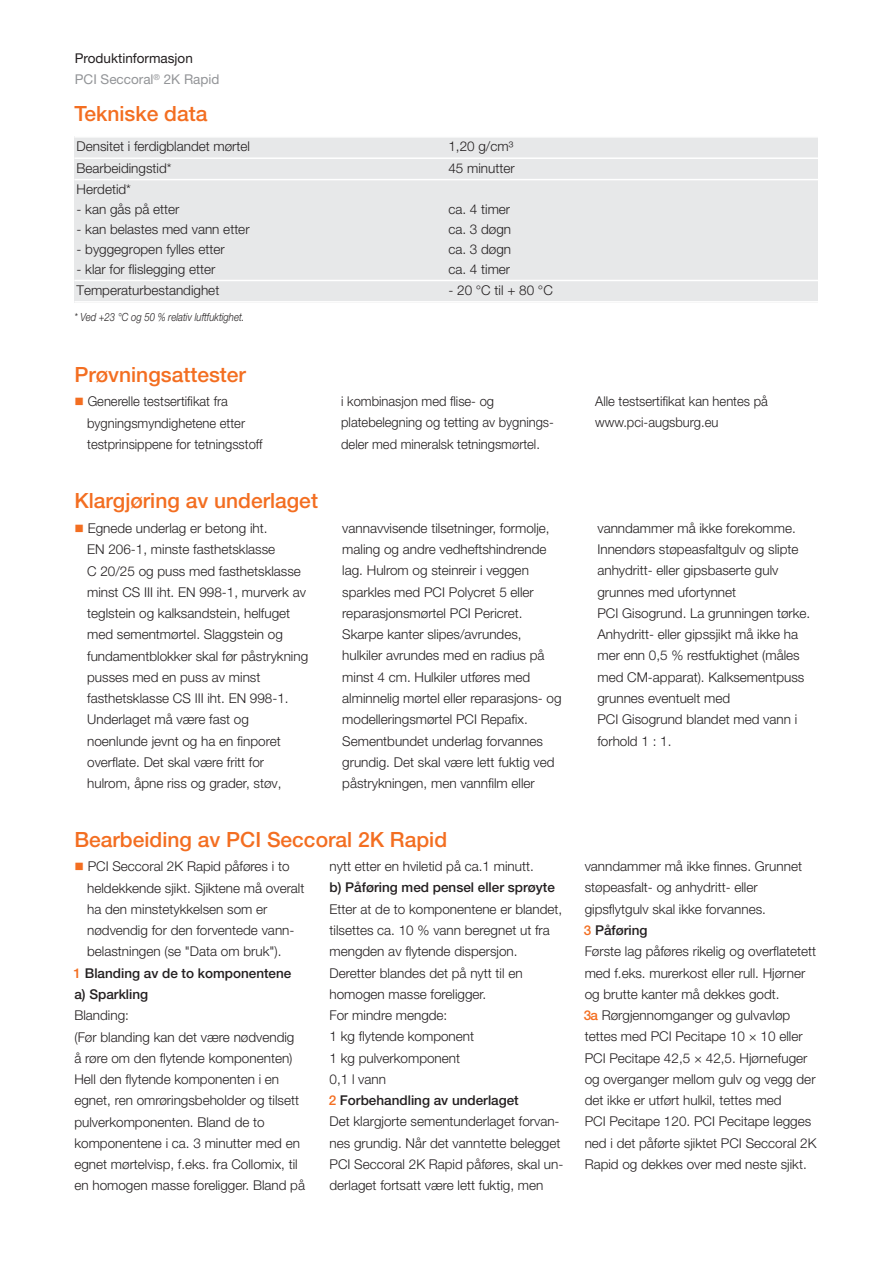
<style>
.page{position:relative;width:893px;height:1263px;background:#fff}
.page>*{position:absolute;margin:0;border:0;box-sizing:border-box;transform-origin:0 0}
.t1{font:500 21px "Helvetica Neue LT Pro";color:#f36e21}
.t2{font:300 13.5px/21.3px "Helvetica Neue LT Pro";color:#231f20}
.t3{font:300 13.5px/21.3px "Helvetica Neue LT Pro";color:#231f20;scale:.96 1}
.t4{font:500 13.5px "Helvetica Neue LT Pro";color:#231f20}
.t5{font:13.5px/21.3px "Helvetica Neue LT Pro";color:#231f20}
.t6{font:italic 300 11.25px "Helvetica Neue LT Pro";color:#231f20;scale:.85 1}
.s1{color:#939598}
.s2{color:#f36e21}
.s3{font-weight:500;color:#f36e21}
.s4{font-weight:500}
</style>
<div class="page">
<div style="left:74px;top:136px;width:372px;height:22px;background:#e7e8e9"></div>
<div style="left:446px;top:136px;width:372px;height:22px;background:#e7e8e9"></div>
<div style="left:74px;top:158px;width:372px;height:22px;background:#e7e8e9"></div>
<div style="left:446px;top:158px;width:372px;height:22px;background:#e7e8e9"></div>
<div style="left:74px;top:180px;width:744px;height:20px;background:#e7e8e9"></div>
<div style="left:74px;top:200px;width:372px;height:20px;background:#e7e8e9"></div>
<div style="left:446px;top:200px;width:372px;height:20px;background:#e7e8e9"></div>
<div style="left:74px;top:220px;width:372px;height:20px;background:#e7e8e9"></div>
<div style="left:446px;top:220px;width:372px;height:20px;background:#e7e8e9"></div>
<div style="left:74px;top:240px;width:372px;height:20px;background:#e7e8e9"></div>
<div style="left:446px;top:240px;width:372px;height:20px;background:#e7e8e9"></div>
<div style="left:74px;top:260px;width:372px;height:20px;background:#e7e8e9"></div>
<div style="left:446px;top:260px;width:372px;height:20px;background:#e7e8e9"></div>
<div style="left:74px;top:280px;width:372px;height:23px;background:#e7e8e9"></div>
<div style="left:446px;top:280px;width:372px;height:23px;background:#e7e8e9"></div>
<hr style="left:74px;top:136px;width:744px;height:2px;background:#fff">
<hr style="left:74px;top:157px;width:744px;height:2px;background:#fff">
<hr style="left:74px;top:179px;width:744px;height:1px;background:#fff">
<hr style="left:74px;top:280px;width:744px;height:1px;background:#fff">
<hr style="left:74px;top:301px;width:744px;height:2px;background:#fff">
<p class="t5" style="left:75px;top:49px;width:146px">Produktinformasjon<br><span class="s1">PCI Seccoral</span><sup>®</sup> <span class="s1">2K Rapid</span></p>
<h1 class="t1" style="left:74px;top:106px;width:135px">Tekniske data</h1>
<p class="t2" style="left:77px;top:137px;width:175px">Densitet i ferdigblandet mørtel</p>
<p class="t2" style="left:448px;top:137px;width:66px">1,20 g/cm³</p>
<p class="t2" style="left:77px;top:159px;width:97px">Bearbeidingstid*</p>
<p class="t2" style="left:448px;top:159px;width:68px">45 minutter</p>
<p class="t2" style="left:77px;top:180px;width:56px">Herdetid*</p>
<p class="t2" style="left:77px;top:200px;width:105px">- kan gås på etter</p>
<p class="t2" style="left:448px;top:200px;width:63px">ca. 4 timer</p>
<p class="t2" style="left:77px;top:220px;width:175px">- kan belastes med vann etter</p>
<p class="t2" style="left:448px;top:220px;width:64px">ca. 3 døgn</p>
<p class="t2" style="left:77px;top:240px;width:150px">- byggegropen fylles etter</p>
<p class="t2" style="left:448px;top:240px;width:64px">ca. 3 døgn</p>
<p class="t2" style="left:77px;top:260px;width:140px">- klar for flislegging etter</p>
<p class="t2" style="left:448px;top:260px;width:63px">ca. 4 timer</p>
<p class="t2" style="left:77px;top:281px;width:144px">Temperaturbestandighet</p>
<p class="t2" style="left:448px;top:281px;width:106px">- 20 °C til + 80 °C</p>
<p class="t6" style="left:74px;top:313px;width:202px">* Ved +23 °C og 50 % relativ luftfuktighet.</p>
<h1 class="t1" style="left:74px;top:367px;width:173px">Prøvningsattester</h1>
<p class="t3" style="left:87px;top:392px;width:184px;text-indent:-13px"><span class="s2">■</span> Generelle testsertifikat fra bygningsmyndighetene etter testprinsippene for tetningsstoff</p>
<p class="t3" style="left:341px;top:392px;width:223px">i kombinasjon med flise- og platebelegning og tetting av bygnings&shy;deler med mineralsk tetningsmørtel.</p>
<p class="t3" style="left:595px;top:392px;width:181px">Alle testsertifikat kan hentes på www.pci-augsburg.eu</p>
<h1 class="t1" style="left:74px;top:493px;width:245px">Klargjøring av underlaget</h1>
<p class="t2" style="left:87px;top:519px;width:223px;text-indent:-13px"><span class="s2">■</span> Egnede underlag er betong iht.<br>EN 206-1, minste fasthetsklasse<br>C 20/25 og puss med fasthetsklasse minst CS III iht. EN 998-1, murverk av teglstein og kalksandstein, helfuget med sementmørtel. Slaggstein og fundamentblokker skal før påstrykning pusses med en puss av minst fasthetsklasse CS III iht. EN 998-1.<br>Underlaget må være fast og noenlunde jevnt og ha en finporet overflate. Det skal være fritt for hulrom, åpne riss og grader, støv,</p>
<p class="t2" style="left:342px;top:519px;width:221px">vannavvisende tilsetninger, formolje, maling og andre vedheftshindrende lag. Hulrom og steinreir i veggen sparkles med PCI Polycret 5 eller reparasjonsmørtel PCI Pericret.<br>Skarpe kanter slipes/avrundes, hulkiler avrundes med en radius på minst 4 cm. Hulkiler utføres med alminnelig mørtel eller reparasjons- og modelleringsmørtel PCI Repafix.<br>Sementbundet underlag forvannes grundig. Det skal være lett fuktig ved påstrykningen, men vannfilm eller</p>
<p class="t2" style="left:597px;top:519px;width:214px">vanndammer må ikke forekomme.<br>Innendørs støpeasfaltgulv og slipte anhydritt- eller gipsbaserte gulv grunnes med ufortynnet<br>PCI Gisogrund. La grunningen tørke.<br>Anhydritt- eller gipssjikt må ikke ha mer enn 0,5 % restfuktighet (måles med CM-apparat). Kalksementpuss grunnes eventuelt med<br>PCI Gisogrund blandet med vann i forhold 1 : 1.</p>
<h1 class="t1" style="left:74px;top:832px;width:374px">Bearbeiding av PCI Seccoral 2K Rapid</h1>
<p class="t2" style="left:74px;top:857px;width:217px"><span class="s2">■</span> PCI Seccoral 2K Rapid påføres i to</p>
<p class="t2" style="left:87px;top:878px;width:219px">heldekkende sjikt. Sjiktene må overalt</p>
<p class="t2" style="left:87px;top:900px;width:182px">ha den minstetykkelsen som er</p>
<p class="t2" style="left:87px;top:921px;width:209px">nødvendig for den forventede vann-</p>
<p class="t2" style="left:87px;top:942px;width:196px">belastningen (se "Data om bruk").</p>
<p class="t4" style="left:74px;top:968px;width:219px"><span class="s2">1</span> Blanding av de to komponentene</p>
<p class="t4" style="left:74px;top:989px;width:75px">a) Sparkling</p>
<p class="t2" style="left:74px;top:1006px;width:232px">Blanding:<br>(Før blanding kan det være nødvendig<br>å røre om den flytende komponenten)<br>Hell den flytende komponenten i en egnet, ren omrøringsbeholder og tilsett pulverkomponenten. Bland de to komponentene i ca. 3 minutter med en egnet mørtelvisp, f.eks. fra Collomix, til en homogen masse foreligger. Bland på</p>
<p class="t2" style="left:330px;top:857px;width:206px">nytt etter en hviletid på ca.1 minutt.</p>
<p class="t4" style="left:330px;top:883px;width:227px">b) Påføring med pensel eller sprøyte</p>
<p class="t2" style="left:329px;top:899px;width:236px">Etter at de to komponentene er blandet, tilsettes ca. 10 % vann beregnet ut fra mengden av flytende dispersjon.<br>Deretter blandes det på nytt til en homogen masse foreligger.<br>For mindre mengde:<br>1 kg flytende komponent<br>1 kg pulverkomponent<br>0,1 l vann<br><span class="s3">2</span> <span class="s4">Forbehandling av underlaget<br></span>Det klargjorte sementunderlaget forvan&shy;nes grundig. Når det vanntette belegget<br>PCI Seccoral 2K Rapid påføres, skal un&shy;derlaget fortsatt være lett fuktig, men</p>
<p class="t2" style="left:584px;top:857px;width:234px">vanndammer må ikke finnes. Grunnet støpeasfalt- og anhydritt- eller gipsflytgulv skal ikke forvannes.<br><span class="s3">3</span> <span class="s4">Påføring<br></span>Første lag påføres rikelig og overflatetett med f.eks. murerkost eller rull. Hjørner og brutte kanter må dekkes godt.<br><span class="s3">3a</span> Rørgjennomganger og gulvavløp tettes med PCI Pecitape 10 × 10 eller PCI Pecitape 42,5 × 42,5. Hjørnefuger og overganger mellom gulv og vegg der det ikke er utført hulkil, tettes med<br>PCI Pecitape 120. PCI Pecitape legges ned i det påførte sjiktet PCI Seccoral 2K Rapid og dekkes over med neste sjikt.</p>
</div>
